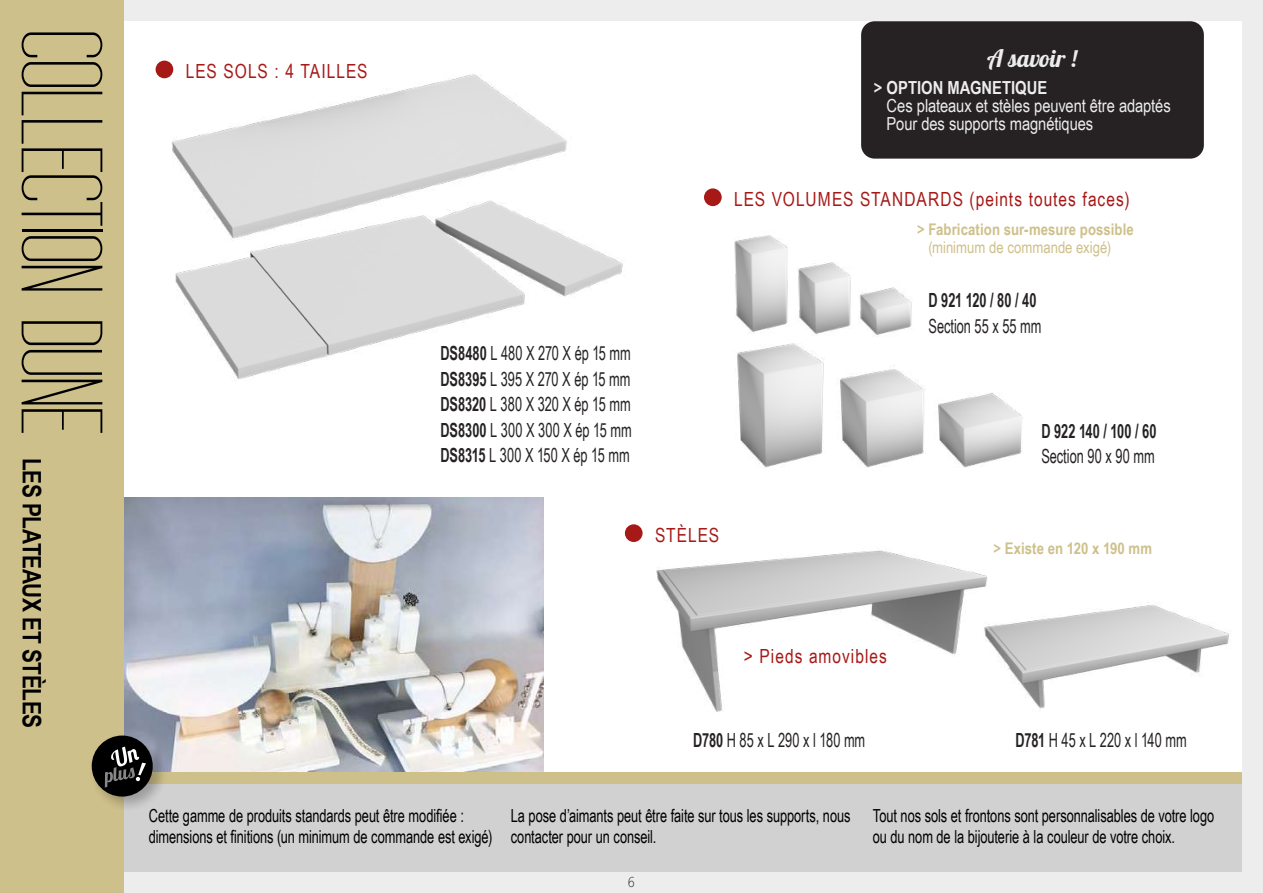
<style>
.page{position:relative;width:1263px;height:893px;background:#ededed}
.page>*{position:absolute;margin:0;border:0;box-sizing:border-box;transform-origin:0 0}
.t1{font:117px "Tall Films Expanded";letter-spacing:-.06em;color:#000}
.t2{font:700 25.5px "Arial Narrow";letter-spacing:-.02em;color:#000}
.t3{font:24px "Lobster 1.4";color:#ededed}
.t4{font:19.5px/25.5px "Arial Narrow";letter-spacing:-.005em;color:#262224;text-align:justify;scale:.8 1}
.t5{font:19.5px "Arial Narrow";letter-spacing:.05em;color:#a71917}
.t6{font:700 19.5px "Arial Narrow";color:#262224;scale:.8 1}
.t7{font:18px/21.6px "Arial Narrow";letter-spacing:-.005em;color:#000;scale:.87 1}
.t8{font:18px/18px "Arial Narrow";letter-spacing:-.005em;color:#ededed}
.t9{font:700 18px "Arial Narrow";color:#ededed}
.t10{font:700 16.05px "Arial Narrow";letter-spacing:.005em;color:#cec08a}
.t11{font:16.05px "Arial Narrow";color:#cec08a}
.t12{font:13.95px "Letter Gothic Std";color:#262224}
.s1{font-weight:700}
</style>
<div class="page">
<div style="left:21px;top:21px;width:1221px;height:851px;background:#fff"></div>
<img style="left:124px;top:497px;width:420px;height:275px">
<img style="left:155px;top:69px;width:412px;height:79px">
<img style="left:737px;top:343px;width:87px;height:125px">
<img style="left:840px;top:365px;width:86px;height:103px">
<img style="left:938px;top:393px;width:85px;height:75px">
<img style="left:734px;top:235px;width:54px;height:98px">
<img style="left:798px;top:262px;width:53px;height:73px">
<img style="left:859px;top:287px;width:53px;height:49px">
<div style="left:156px;top:61px;width:17px;height:17px;background:#a71917;border-radius:50%"></div>
<div style="left:625px;top:524px;width:18px;height:18px;background:#a71917;border-radius:50%"></div>
<div style="left:861px;top:21px;width:343px;height:138px;background:#262224;border-radius:14px"></div>
<div style="left:21px;top:772px;width:1221px;height:100px;background:#d1d1d1"></div>
<div style="left:21px;top:772px;width:1221px;height:12px;background:#cec08a"></div>
<img style="left:172px;top:148px;width:451px;height:232px">
<img style="left:637px;top:525px;width:334px;height:187px">
<img style="left:971px;top:571px;width:261px;height:140px">
<div style="left:0;top:0;width:123px;height:893px;background:#cec08a"></div>
<div style="left:89px;top:732px;width:80px;height:80px;background:#000;opacity:.25"></div>
<div style="left:92px;top:735px;width:61px;height:61px;background:#000;border-radius:50%"></div>
<svg style="left:105px;top:746px;width:41px;height:42px"></svg>
<div style="left:704px;top:188px;width:18px;height:18px;background:#a71917;border-radius:50%"></div>
<h1 class="t1" style="left:115px;top:27px;width:414px;rotate:90deg">COLLECTION DUNE</h1>
<h2 class="t2" style="left:51px;top:458px;width:271px;rotate:90deg">LES PLATEAUX ET STÈLES</h2>
<p class="t5" style="left:186px;top:57px;width:183px">LES SOLS : 4 TAILLES</p>
<p class="t4" style="left:440px;top:340px;width:241px"><span class="s1">DS8480</span> L 480 X 270 X ép 15 mm <span class="s1">DS8395</span> L 395 X 270 X ép 15 mm <span class="s1">DS8320</span> L 380 X 320 X ép 15 mm <span class="s1">DS8300</span> L 300 X 300 X ép 15 mm</p>
<p class="t4" style="left:440px;top:442px;width:238px"><span class="s1">DS8315</span> L 300 X 150 X ép 15 mm</p>
<h3 class="t3" style="left:987px;top:43px;width:91px">A savoir !</h3>
<p class="t9" style="left:874px;top:74px;width:175px">&gt; OPTION MAGNETIQUE</p>
<p class="t8" style="left:887px;top:96px;width:286px">Ces plateaux et stèles peuvent être adaptés<br>Pour des supports magnétiques</p>
<p class="t5" style="left:734px;top:185px;width:397px">LES VOLUMES STANDARDS (peints toutes faces)</p>
<p class="t10" style="left:917px;top:217px;width:218px">&gt; Fabrication sur-mesure possible</p>
<p class="t11" style="left:928px;top:236px;width:184px">(minimum de commande exigé)</p>
<p class="t6" style="left:928px;top:286px;width:136px">D 921 120 / 80 / 40</p>
<p class="t4" style="left:928px;top:313px;width:143px">Section 55 x 55 mm</p>
<p class="t5" style="left:655px;top:521px;width:66px">STÈLES</p>
<p class="t6" style="left:1041px;top:416px;width:145px">D 922 140 / 100 / 60</p>
<p class="t4" style="left:1041px;top:443px;width:143px">Section 90 x 90 mm</p>
<p class="t10" style="left:993px;top:536px;width:160px">&gt; Existe en 120 x 190 mm</p>
<p class="t5" style="left:744px;top:642px;width:145px">&gt; Pieds amovibles</p>
<p class="t4" style="left:693px;top:726px;width:217px"><span class="s1">D780</span> H 85 x L 290 x l 180 mm</p>
<p class="t4" style="left:1015px;top:726px;width:215px"><span class="s1">D781</span> H 45 x L 220 x l 140 mm</p>
<p class="t7" style="left:149px;top:804px;width:396px">Cette gamme de produits standards peut être modifiée : dimensions et finitions (un minimum de commande est exigé)</p>
<p class="t7" style="left:511px;top:804px;width:392px">La pose d’aimants peut être faite sur tous les supports, nous contacter pour un conseil.</p>
<p class="t7" style="left:873px;top:804px;width:394px">Tout nos sols et frontons sont personnalisables de votre logo ou du nom de la bijouterie à la couleur de votre choix.</p>
<p class="t12" style="left:627px;top:874px;width:10px">6</p>
</div>
